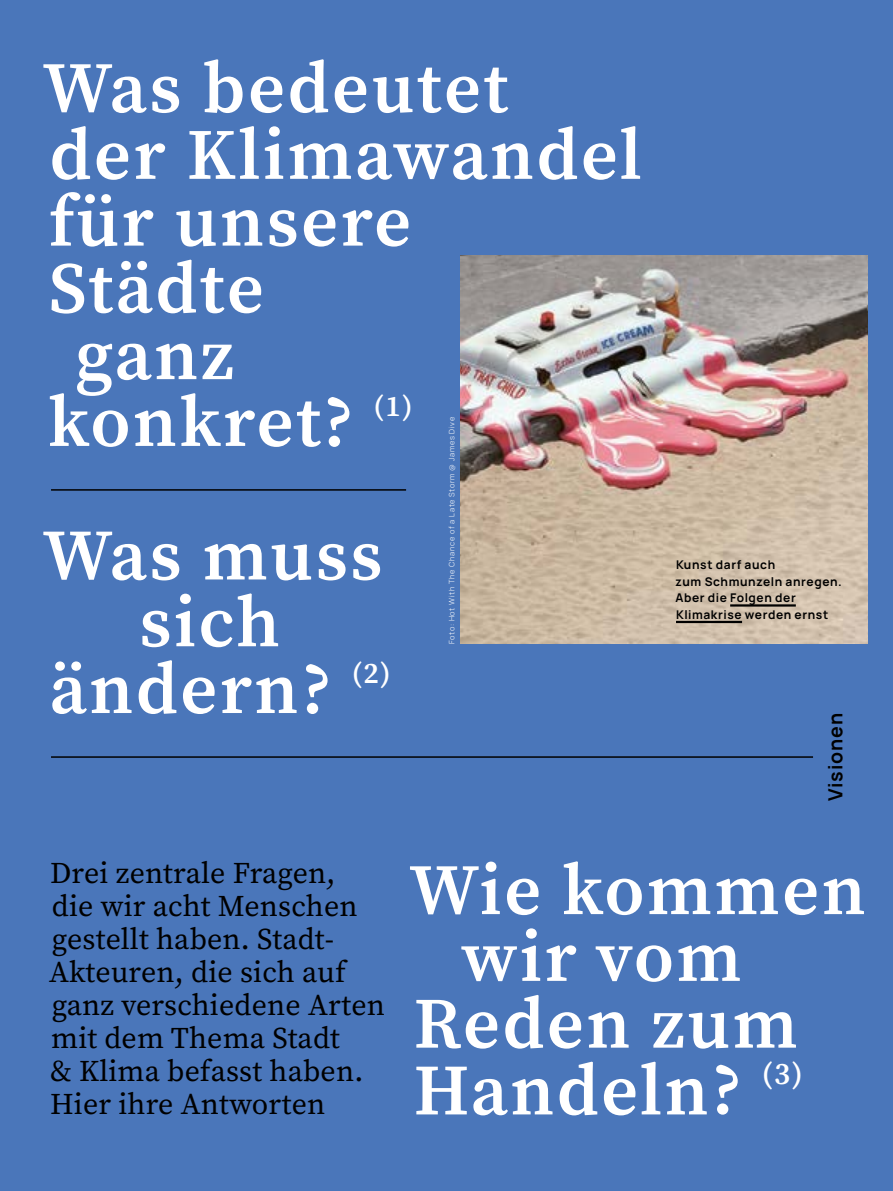
<style>
.page{position:relative;width:893px;height:1191px;background:#4a76ba}
.page>*{position:absolute;margin:0;border:0;box-sizing:border-box;transform-origin:0 0}
.SP_HL_2_mit_Sternchen{font:600 72.15px "Source Serif Pro";letter-spacing:.035em;color:#fff}
.SP_HL_2_mit_Sternchen-2{font:600 72px "Source Serif Pro";letter-spacing:.035em;color:#fff}
.SP_HL_2_mit_Sternchen-3{font:600 30.9px "Source Serif Pro";color:#fff}
.SP_Vorspann_B{font:30px/33px "Source Serif Variable";letter-spacing:.005em;color:#000}
.SP_HL_2_mit_Sternchen-4{font:600 29.55px "Source Serif Pro";color:#fff}
.H1_SP_Rubrik{font:700 19.5px "Manrope";letter-spacing:.045em;color:#000}
.t1{font:700 12px/16.5px "Manrope";letter-spacing:.05em;color:#000}
.t2{font:300 7.5px "Manrope";letter-spacing:.09em;color:#fff}
.s1{font-size:72px}
</style>
<div class="page">
<img style="left:461px;top:256px;width:406px;height:387px">
<hr style="left:51px;top:489px;width:355px;height:1px;background:#000">
<hr style="left:51px;top:756px;width:762px;height:2px;background:#000">
<hr style="left:730px;top:604px;width:66px;height:2px;background:#000">
<hr style="left:676px;top:621px;width:66px;height:2px;background:#000">
<h2 class="SP_HL_2_mit_Sternchen-2" style="left:43px;top:39px;width:467px">Was bedeutet</h2>
<h2 class="SP_HL_2_mit_Sternchen-2" style="left:50px;top:106px;width:594px">der Klimawandel</h2>
<h2 class="SP_HL_2_mit_Sternchen-2" style="left:49px;top:173px;width:364px">für unsere</h2>
<h2 class="SP_HL_2_mit_Sternchen-2" style="left:49px;top:239px;width:217px">Städte</h2>
<h2 class="SP_HL_2_mit_Sternchen-2" style="left:75px;top:306px;width:160px">ganz</h2>
<h2 class="SP_HL_2_mit_Sternchen-2" style="left:48px;top:373px;width:307px">konkret?</h2>
<h2 class="SP_HL_2_mit_Sternchen-4" style="left:374px;top:386px;width:41px">(1)</h2>
<p class="t2" style="left:447px;top:644px;width:229px;rotate:-90deg">Foto: Hot With The Chance of a Late Storm @ James Dive</p>
<h2 class="SP_HL_2_mit_Sternchen" style="left:43px;top:506px;width:341px">Was muss</h2>
<h2 class="SP_HL_2_mit_Sternchen" style="left:140px;top:573px;width:142px">sich</h2>
<h2 class="SP_HL_2_mit_Sternchen" style="left:50px;top:640px;width:284px">ändern<span class="s1">?</span></h2>
<h2 class="SP_HL_2_mit_Sternchen-4" style="left:352px;top:653px;width:41px">(2)</h2>
<p class="t1" style="left:675px;top:557px;width:168px">Kunst darf auch<br>zum Schmunzeln anregen.<br>Aber die Folgen der<br>Klimakrise werden ernst</p>
<h1 class="H1_SP_Rubrik" style="left:823px;top:801px;width:90px;rotate:-90deg">Visionen</h1>
<p class="SP_Vorspann_B" style="left:49px;top:856px;width:338px">Drei zentrale Fragen,<br>die wir acht Menschen gestellt haben. Stadt-<br>Akteuren, die sich auf ganz verschiedene Arten mit dem Thema Stadt<br>&amp; Klima befasst haben.<br>Hier ihre Antworten</p>
<h2 class="SP_HL_2_mit_Sternchen-2" style="left:409px;top:841px;width:458px">Wie kommen</h2>
<h2 class="SP_HL_2_mit_Sternchen-2" style="left:462px;top:908px;width:281px">wir vom</h2>
<h2 class="SP_HL_2_mit_Sternchen-2" style="left:414px;top:974px;width:386px">Reden zum</h2>
<h2 class="SP_HL_2_mit_Sternchen-2" style="left:414px;top:1041px;width:330px">Handeln?</h2>
<h2 class="SP_HL_2_mit_Sternchen-3" style="left:762px;top:1052px;width:43px">(3)</h2>
</div>
